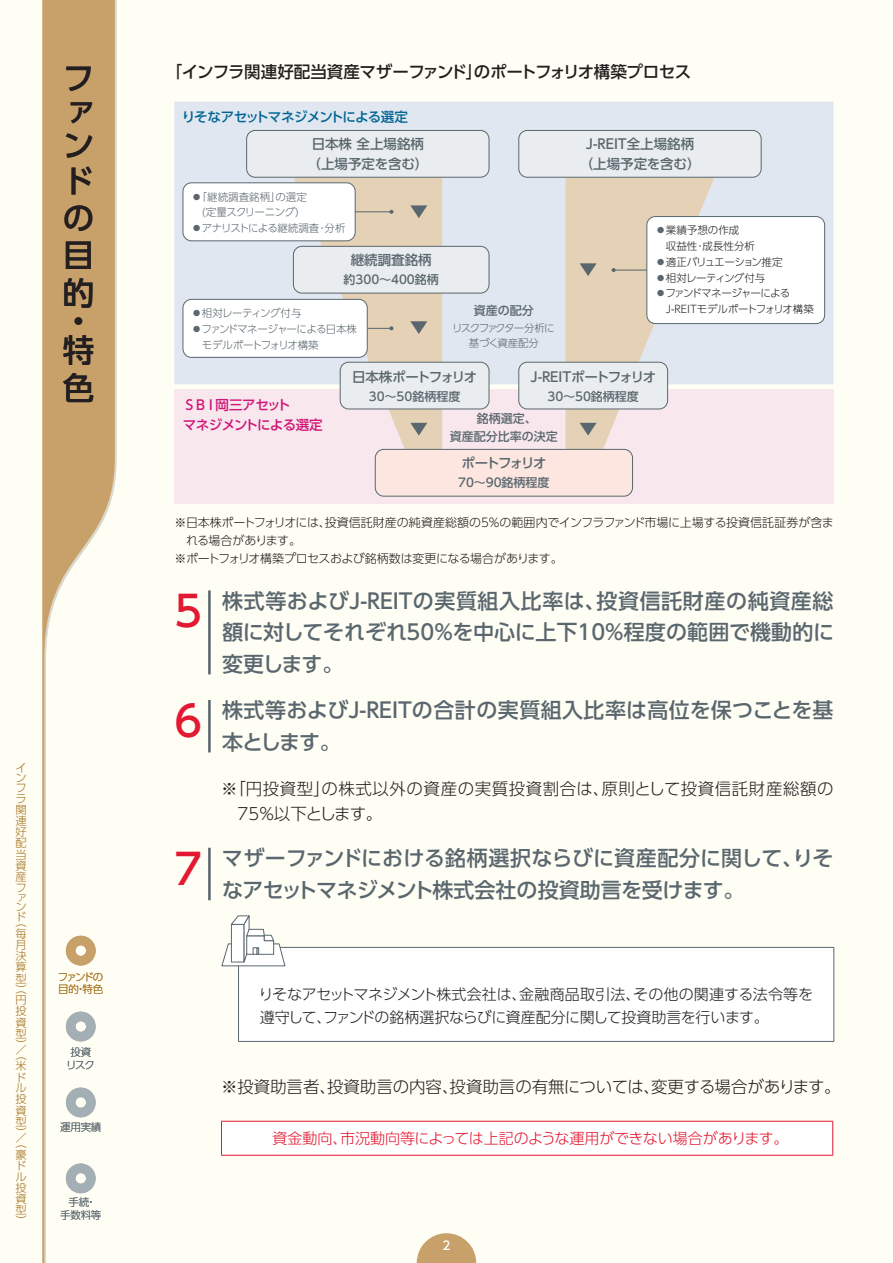
<style>
.page{position:relative;width:893px;height:1263px;background:#fffef4}
.page>*{position:absolute;margin:0;border:0;box-sizing:border-box;transform-origin:0 0}
.textbase{font:500 42px "UD Shin Go Pro";color:#e21931}
.t1{font:500 31.5px/37.2px "UD Shin Go Pro";color:#231f20;text-align:justify}
.C-14ptM{font:500 21px/31.5px "UD Shin Go Pro";color:#5a676e}
.C-11pt{font:300 16.5px/24.8px "UD Shin Go Pro";letter-spacing:.03em;color:#231f20}
.C-11pt-2{font:300 16.5px "UD Shin Go Pro";letter-spacing:-.005em;color:#231f20}
.A-小見出し{font:500 16.5px "UD Shin Go Pro";letter-spacing:-.025em;color:#231f20}
.A-10pt{font:300 15px/22.5px "UD Shin Go Pro";letter-spacing:-.015em;color:#231f20}
.textbase-2{font:300 15px "UD Shin Go Pro";letter-spacing:-.01em;color:#e21931}
.t2{font:500 13.5px/20.2px "UD Shin Go Pro";letter-spacing:-.005em;color:#5a676e;text-align:center}
.t3{font:500 13.5px/20.2px "UD Shin Go Pro";letter-spacing:-.06em;color:#d01678}
.t4{font:500 13.5px "UD Shin Go Pro";letter-spacing:-.055em;color:#016694}
.t5{font:500 13.5px "UD Shin Go Pro";letter-spacing:-.06em;color:#5a676e}
.t6{font:500 13.5px "UD Shin Go Pro";letter-spacing:-.105em;color:#5a676e}
.t7{font:500 13.5px "UD Shin Go Pro";letter-spacing:-.12em;color:#5a676e}
.A-8pt{font:300 12px/18px "UD Shin Go Pro";letter-spacing:-.025em;color:#231f20}
.t8{font:500 12px/18px "UD Shin Go Pro";color:#5a676e;text-align:center}
.A-8pt-2{font:300 12px "UD Shin Go Pro";letter-spacing:-.045em;color:#231f20}
.t9{font:500 12px "UD Shin Go Pro";color:#fff}
.t10{font:300 11.25px/11.1px "UD Shin Go Pro";color:#a6721e;text-align:justify}
.t11{font:300 10.5px/15.8px "UD Shin Go Pro";letter-spacing:-.03em;color:#231f20}
.t12{font:300 10.5px/15.8px "UD Shin Go Pro";letter-spacing:-.075em;color:#5a676e}
.t13{font:300 10.5px/15.8px "UD Shin Go Pro";color:#5a676e;text-align:center}
.t14{font:300 10.5px/15.8px "UD Shin Go Pro";letter-spacing:-.095em;color:#5a676e;text-align:center}
.t15{font:300 10.5px/15.8px "UD Shin Go Pro";color:#231f20}
.t16{font:300 10.5px/12.6px "UD Shin Go Pro";letter-spacing:-.035em;color:#5a676e;text-align:center}
.t17{font:300 10.5px "UD Shin Go Pro";letter-spacing:-.065em;color:#5a676e}
.t18{font:300 10.5px "UD Shin Go Pro";letter-spacing:-.055em;color:#231f20}
.t19{font:300 10.5px "UD Shin Go Pro";letter-spacing:-.055em;color:#5a676e}
.t20{font:300 10.5px/12.6px "UD Shin Go Pro";letter-spacing:-.13em;color:#a6721e}
.s1{color:#5a676e}
</style>
<div class="page">
<svg style="left:417px;top:1233px;width:59px;height:30px"></svg>
<svg style="left:43px;top:0;width:72px;height:1263px"></svg>
<svg style="left:66px;top:936px;width:30px;height:29px"></svg>
<svg style="left:66px;top:1012px;width:30px;height:29px"></svg>
<svg style="left:66px;top:1087px;width:30px;height:30px"></svg>
<svg style="left:66px;top:1163px;width:30px;height:30px"></svg>
<div style="left:174px;top:102px;width:659px;height:282px;background:#e1e7f0"></div>
<div style="left:174px;top:390px;width:659px;height:114px;background:#f8e7ed"></div>
<div style="left:247px;top:130px;width:242px;height:47px;background:#eaedef;border-radius:9px"></div>
<div style="left:246px;top:130px;width:243px;height:48px;border:1px solid #5a676e;border-radius:9px"></div>
<div style="left:293px;top:246px;width:196px;height:47px;background:#eaedef;border-radius:9px"></div>
<div style="left:293px;top:246px;width:196px;height:47px;border:1px solid #5a676e;border-radius:9px"></div>
<div style="left:375px;top:449px;width:257px;height:47px;background:#fce6df;border-radius:9px"></div>
<div style="left:375px;top:449px;width:258px;height:47px;border:1px solid #5a676e;border-radius:9px"></div>
<div style="left:519px;top:130px;width:242px;height:47px;background:#eaedef;border-radius:9px"></div>
<div style="left:518px;top:130px;width:243px;height:48px;border:1px solid #5a676e;border-radius:9px"></div>
<div style="left:519px;top:362px;width:149px;height:47px;background:#eaedef;border-radius:9px"></div>
<div style="left:518px;top:362px;width:150px;height:47px;border:1px solid #5a676e;border-radius:9px"></div>
<div style="left:340px;top:362px;width:149px;height:47px;background:#eaedef;border-radius:9px"></div>
<div style="left:340px;top:362px;width:149px;height:47px;border:1px solid #5a676e;border-radius:9px"></div>
<svg style="left:566px;top:177px;width:148px;height:272px"></svg>
<div style="left:647px;top:217px;width:178px;height:107px;background:#fff;border-radius:9px"></div>
<div style="left:646px;top:216px;width:179px;height:108px;border:1px solid #5a676e;border-radius:9px"></div>
<svg style="left:293px;top:177px;width:149px;height:272px"></svg>
<div style="left:183px;top:183px;width:172px;height:58px;background:#fff;border-radius:9px"></div>
<div style="left:183px;top:182px;width:173px;height:59px;border:1px solid #5a676e;border-radius:9px"></div>
<div style="left:183px;top:299px;width:184px;height:58px;background:#fff;border-radius:9px"></div>
<div style="left:183px;top:299px;width:185px;height:59px;border:1px solid #5a676e;border-radius:9px"></div>
<hr style="left:208px;top:590px;width:3px;height:84px;background:#5a676e">
<hr style="left:208px;top:700px;width:3px;height:52px;background:#5a676e">
<hr style="left:208px;top:848px;width:3px;height:52px;background:#5a676e">
<div style="left:238px;top:947px;width:596px;height:94px;background:#fff"></div>
<hr style="left:238px;top:947px;width:596px;height:1px;background:#5a676e">
<hr style="left:238px;top:948px;width:1px;height:93px;background:#5a676e">
<hr style="left:833px;top:948px;width:1px;height:93px;background:#5a676e">
<hr style="left:238px;top:1041px;width:596px;height:1px;background:#5a676e">
<div style="left:221px;top:1121px;width:612px;height:34px;background:#fff"></div>
<hr style="left:221px;top:1121px;width:612px;height:1px;background:#e21931">
<hr style="left:221px;top:1121px;width:1px;height:34px;background:#e21931">
<hr style="left:832px;top:1121px;width:1px;height:34px;background:#e21931">
<hr style="left:221px;top:1155px;width:612px;height:1px;background:#e21931">
<svg style="left:221px;top:915px;width:64px;height:51px"></svg>
<h2 class="t1" style="left:63px;top:61px;width:31px;line-height:33.2px">ファン</h2>
<h2 class="t1" style="left:63px;top:162px;width:31px">ドの目的</h2>
<h2 class="t1" style="left:63px;top:306px;width:32px;line-height:28.8px">・特</h2>
<h2 class="t1" style="left:63px;top:368px;width:32px">色</h2>
<p class="t10" style="left:16px;top:761px;width:12px;line-height:10.6px">インフラ関連好配当資産ファン</p>
<p class="t10" style="left:16px;top:912px;width:12px;line-height:13.8px">ド（毎</p>
<p class="t10" style="left:16px;top:938px;width:12px;text-align:left">月決算型）（円投資型）</p>
<p class="t10" style="left:16px;top:1044px;width:12px">／</p>
<p class="t10" style="left:16px;top:1049px;width:12px">（米ドル投資型）</p>
<p class="t10" style="left:16px;top:1132px;width:12px">／</p>
<p class="t10" style="left:16px;top:1137px;width:12px">（豪ドル投資型）</p>
<p class="t20" style="left:58px;top:970px;width:47px">ファンドの目的・特色</p>
<p class="t16" style="left:66px;top:1045px;width:30px">投資リスク</p>
<p class="t16" style="left:60px;top:1120px;width:43px">運用実績</p>
<p class="t16" style="left:60px;top:1195px;width:43px">手続・<br>手数料等</p>
<p class="A-小見出し" style="left:166px;top:59px;width:527px">「インフラ関連好配当資産マザーファンド」のポートフォリオ構築プロセス</p>
<p class="t4" style="left:182px;top:105px;width:228px">りそなアセットマネジメントによる選定</p>
<p class="t2" style="left:308px;top:133px;width:122px">日本株 全上場銘柄（上場予定を含む）</p>
<p class="t2" style="left:580px;top:133px;width:122px">J-REIT全上場銘柄（上場予定を含む）</p>
<p class="t13" style="left:191px;top:188px;width:117px">●｢継続調査銘柄｣の選定(定量スクリーニング)</p>
<p class="t17" style="left:191px;top:220px;width:156px">●アナリストによる継続調査･分析</p>
<p class="t2" style="left:351px;top:249px;width:82px">継続調査銘柄</p>
<p class="t8" style="left:344px;top:270px;width:97px">約300～400銘柄</p>
<p class="t19" style="left:191px;top:305px;width:112px">●相対レーティング付与</p>
<p class="t12" style="left:202px;top:321px;width:157px;text-indent:-10px">●ファンドマネージャーによる日本株モデルポートフォリオ構築</p>
<p class="t8" style="left:474px;top:301px;width:62px">資産の配分</p>
<p class="t14" style="left:452px;top:319px;width:104px">リスクファクター分析に基づく資産配分</p>
<p class="t15" style="left:666px;top:222px;width:91px;text-indent:-10px"><span class="s1">●</span>業績予想の作成<br>収益性･成長性分析</p>
<p class="t11" style="left:655px;top:254px;width:129px"><span class="s1">●</span>適正バリュエーション推定</p>
<p class="t18" style="left:655px;top:269px;width:112px"><span class="s1">●</span>相対レーティング付与</p>
<p class="t11" style="left:666px;top:285px;width:149px;text-indent:-10px"><span class="s1">●</span>ファンドマネージャーによる<br>J-REITモデルポートフォリオ構築</p>
<p class="t3" style="left:183px;top:394px;width:142px">ＳＢＩ岡三アセット<br>マネジメントによる選定</p>
<p class="t6" style="left:352px;top:365px;width:127px">日本株ポートフォリオ</p>
<p class="t8" style="left:369px;top:387px;width:93px">30～50銘柄程度</p>
<p class="t5" style="left:530px;top:365px;width:127px">J-REITポートフォリオ</p>
<p class="t8" style="left:547px;top:387px;width:93px">30～50銘柄程度</p>
<p class="t8" style="left:450px;top:409px;width:110px">銘柄選定、<br>資産配分比率の決定</p>
<p class="t7" style="left:461px;top:452px;width:87px">ポートフォリオ</p>
<p class="t8" style="left:458px;top:473px;width:93px">70～90銘柄程度</p>
<p class="A-8pt" style="left:186px;top:513px;width:649px;text-indent:-12px">※日本株ポートフォリオには、投資信託財産の純資産総額の5％の範囲内でインフラファンド市場に上場する投資信託証券が含まれる場合があります。</p>
<p class="A-8pt-2" style="left:174px;top:549px;width:390px">※ポートフォリオ構築プロセスおよび銘柄数は変更になる場合があります。</p>
<p class="textbase" style="left:174px;top:577px;width:29px">5</p>
<p class="C-14ptM" style="left:222px;top:584px;width:613px;text-align:justify">株式等およびJ-REITの実質組入比率は、投資信託財産の純資産総額に対してそれぞれ50%を中心に上下10％程度の範囲で機動的に変更します。</p>
<p class="textbase" style="left:174px;top:687px;width:29px">6</p>
<p class="C-14ptM" style="left:222px;top:694px;width:613px">株式等およびJ-REITの合計の実質組入比率は高位を保つことを基本とします。</p>
<p class="C-11pt" style="left:238px;top:776px;width:597px;text-indent:-16px">※「円投資型」の株式以外の資産の実質投資割合は、原則として投資信託財産総額の<br>75%以下とします。</p>
<p class="textbase" style="left:174px;top:835px;width:29px">7</p>
<p class="C-14ptM" style="left:222px;top:842px;width:613px">マザーファンドにおける銘柄選択ならびに資産配分に関して、りそなアセットマネジメント株式会社の投資助言を受けます。</p>
<p class="A-10pt" style="left:258px;top:983px;width:556px">りそなアセットマネジメント株式会社は、金融商品取引法、その他の関連する法令等を遵守して、ファンドの銘柄選択ならびに資産配分に関して投資助言を行います。</p>
<p class="C-11pt-2" style="left:221px;top:1074px;width:621px">※投資助言者、投資助言の内容、投資助言の有無については、変更する場合があります。</p>
<p class="textbase-2" style="left:273px;top:1126px;width:517px">資金動向、市況動向等によっては上記のような運用ができない場合があります。</p>
<p class="t9" style="left:442px;top:1236px;width:9px">2</p>
</div>
